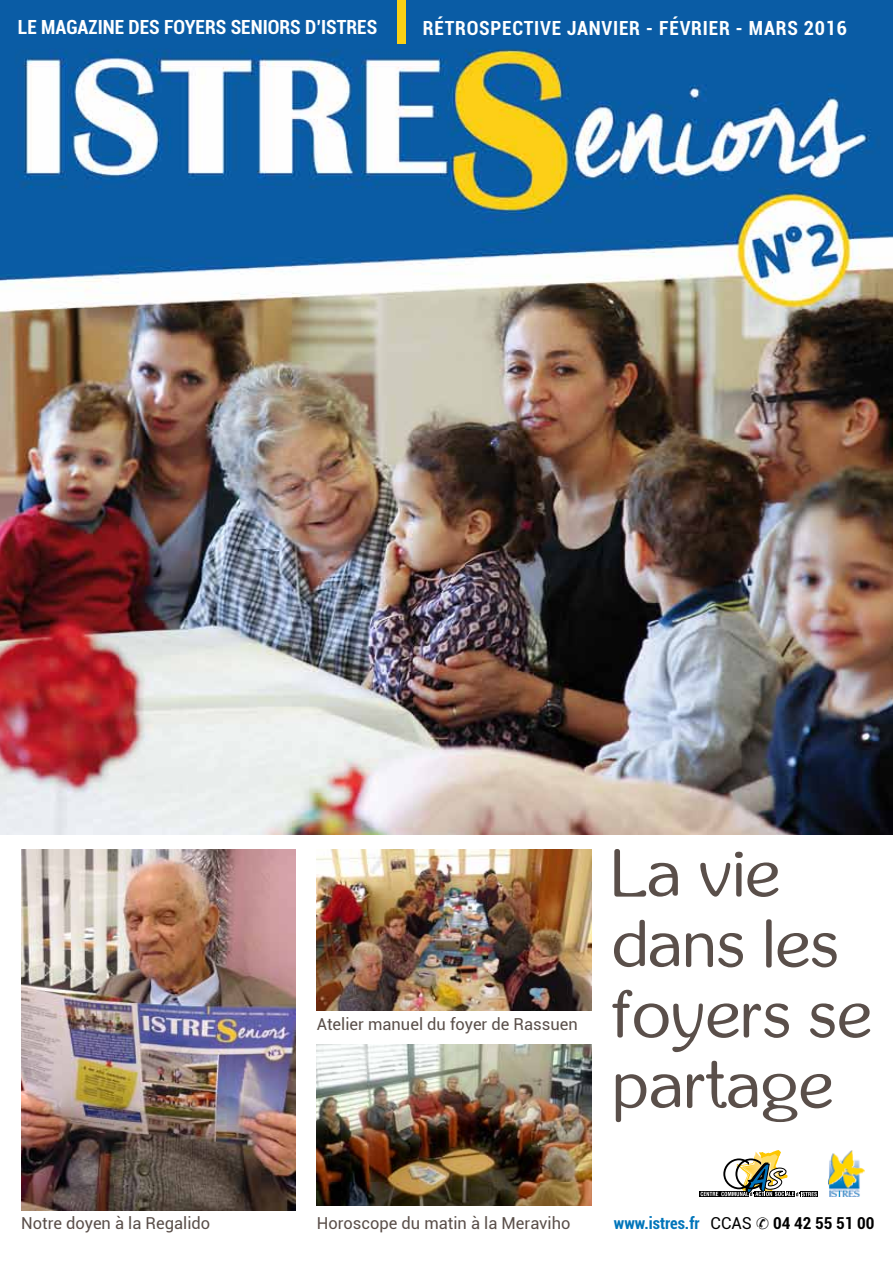
<style>
.page{position:relative;width:893px;height:1263px;background:#fff}
.page>*{position:absolute;margin:0;border:0;box-sizing:border-box;transform-origin:0 0}
.t1{font:italic 67.5px/70.5px "inglobal";color:#5a4f4a}
.t2{font:700 condensed 19.5px "Roboto";letter-spacing:.04em;color:#fff}
.t3{font:700 condensed 19.5px "Roboto";color:#fff}
.t4{font:16.5px "Roboto";color:#5a4f4a}
.t5{font:700 condensed 16.5px "Roboto";color:#0075ba}
.t6{font:700 condensed 16.5px "Roboto";color:#000}
.s1{font-weight:400;font-stretch:normal;color:#000}
</style>
<div class="page">
<img style="left:0;top:0;width:893px;height:835px">
<div style="left:397px;top:0;width:9px;height:44px;background:#fbd014"></div>
<img style="left:21px;top:849px;width:275px;height:361px">
<img style="left:317px;top:849px;width:274px;height:161px">
<img style="left:317px;top:1045px;width:274px;height:161px">
<svg style="left:699px;top:1191px;width:2px;height:6px"></svg>
<div style="left:800px;top:1191px;width:18px;height:6px;background:#000"></div>
<svg style="left:701px;top:1150px;width:116px;height:47px"></svg>
<img style="left:828px;top:1150px;width:37px;height:47px">
<p class="t3" style="left:18px;top:13px;width:361px">LE MAGAZINE DES FOYERS SENIORS D’ISTRES</p>
<p class="t2" style="left:423px;top:15px;width:426px">RÉTROSPECTIVE JANVIER - FÉVRIER - MARS 2016</p>
<p class="t4" style="left:317px;top:1012px;width:263px">Atelier manuel du foyer de Rassuen</p>
<h1 class="t1" style="left:612px;top:838px;width:261px">La vie dans les foyers se partage</h1>
<p class="t4" style="left:21px;top:1211px;width:191px">Notre doyen à la Regalido</p>
<p class="t4" style="left:317px;top:1211px;width:255px">Horoscope du matin à la Meraviho</p>
<p class="t5" style="left:614px;top:1211px;width:139px">WWW.ISTRES.FR <span class="s1">CCAS</span></p>
<p class="t6" style="left:773px;top:1211px;width:103px">04 42 55 51 00</p>
</div>
